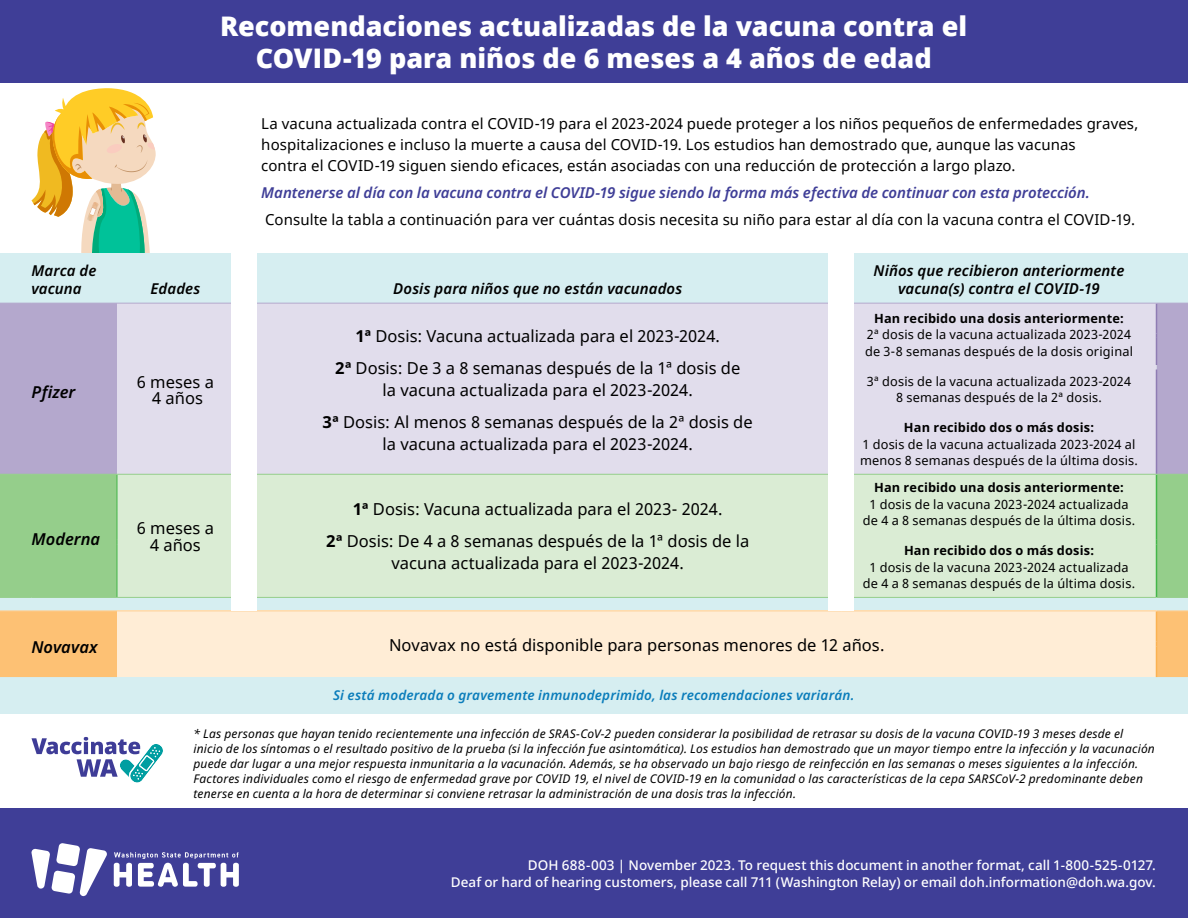
<style>
.page{position:relative;width:1188px;height:918px;background:#fff}
.page>*{position:absolute;margin:0;border:0;box-sizing:border-box;transform-origin:0 0}
.t1{font:800 27px/32.4px "Open Sans";color:#fff;text-align:center}
.t2{font:16.5px/31.5px "Noto Sans";color:#000;text-align:center}
.t3{font:italic 600 16.5px "Noto Sans";color:#000}
.t4{font:15px/21px "Noto Sans";letter-spacing:.005em;color:#000}
.t5{font:italic 600 15px/18px "Noto Sans";letter-spacing:.005em;color:#000}
.t6{font:italic 600 15px "Noto Sans";letter-spacing:-.005em;color:#3f3e97}
.t7{font:500 13.5px/16.5px "Noto Sans";color:#fff;text-align:right}
.t8{font:italic 600 13.5px "Noto Sans";letter-spacing:.01em;color:#0b7dbb}
.t9{font:12.75px/16.5px "Noto Sans";letter-spacing:.015em;color:#000;text-align:center}
.t10{font:700 12.75px "Noto Sans";letter-spacing:.01em;color:#000}
.t11{font:italic 12px/15px "Noto Sans";letter-spacing:.015em;color:#000}
.s1{font-weight:700}
</style>
<div class="page">
<div style="left:0;top:0;width:1188px;height:82px;background:#3f3e97"></div>
<svg style="left:32px;top:88px;width:140px;height:166px"></svg>
<div style="left:0;top:254px;width:1188px;height:460px;background:#d6eef1"></div>
<svg style="left:0;top:302px;width:1188px;height:309px"></svg>
<div style="left:0;top:304px;width:1188px;height:170px;background:#b4a8cd"></div>
<div style="left:117px;top:304px;width:1039px;height:170px;background:#e1ddec"></div>
<div style="left:0;top:475px;width:1188px;height:122px;background:#95ce8b"></div>
<div style="left:118px;top:475px;width:1038px;height:122px;background:#daecd4"></div>
<div style="left:0;top:612px;width:1188px;height:65px;background:#fdc174"></div>
<div style="left:117px;top:611px;width:1039px;height:66px;background:#ffedd6"></div>
<hr style="left:1156px;top:370px;width:1px;height:104px;background:#8e7cb3">
<hr style="left:1156px;top:611px;width:1px;height:31px;background:#fbb253">
<hr style="left:1156px;top:646px;width:1px;height:31px;background:#fbb253">
<svg style="left:117px;top:475px;width:1px;height:69px"></svg>
<hr style="left:117px;top:544px;width:1px;height:53px;background:#43b649">
<hr style="left:0;top:597px;width:32px;height:1px;background:#95ce8b">
<hr style="left:32px;top:597px;width:85px;height:1px;background:#95ce8b">
<hr style="left:117px;top:597px;width:117px;height:1px;background:#95ce8b">
<hr style="left:234px;top:597px;width:608px;height:1px;background:#95ce8b">
<hr style="left:842px;top:597px;width:314px;height:1px;background:#95ce8b">
<hr style="left:1156px;top:597px;width:32px;height:1px;background:#95ce8b">
<hr style="left:0;top:611px;width:32px;height:1px;background:#fecf93">
<hr style="left:32px;top:611px;width:85px;height:1px;background:#fecf93">
<hr style="left:117px;top:611px;width:117px;height:1px;background:#fecf93">
<hr style="left:234px;top:611px;width:608px;height:1px;background:#fecf93">
<hr style="left:842px;top:611px;width:314px;height:1px;background:#fecf93">
<hr style="left:1156px;top:611px;width:32px;height:1px;background:#fecf93">
<svg style="left:1156px;top:304px;width:1px;height:61px"></svg>
<svg style="left:1156px;top:475px;width:1px;height:69px"></svg>
<hr style="left:1156px;top:544px;width:1px;height:53px;background:#43b649">
<hr style="left:0;top:474px;width:32px;height:1px;background:#95ce8b">
<hr style="left:32px;top:474px;width:85px;height:1px;background:#95ce8b">
<hr style="left:117px;top:474px;width:117px;height:1px;background:#95ce8b">
<hr style="left:234px;top:474px;width:608px;height:1px;background:#95ce8b">
<hr style="left:842px;top:474px;width:314px;height:1px;background:#95ce8b">
<hr style="left:1156px;top:474px;width:32px;height:1px;background:#95ce8b">
<hr style="left:0;top:303px;width:32px;height:1px;background:#b4a8cd">
<hr style="left:32px;top:303px;width:85px;height:1px;background:#b4a8cd">
<hr style="left:117px;top:303px;width:117px;height:1px;background:#b4a8cd">
<hr style="left:234px;top:303px;width:608px;height:1px;background:#b4a8cd">
<hr style="left:842px;top:303px;width:314px;height:1px;background:#b4a8cd">
<hr style="left:1156px;top:303px;width:32px;height:1px;background:#b4a8cd">
<svg style="left:32px;top:737px;width:131px;height:46px"></svg>
<div style="left:0;top:808px;width:1188px;height:110px;background:#3f3e97"></div>
<div style="left:231px;top:241px;width:26px;height:369px;background:#fff"></div>
<div style="left:828px;top:241px;width:26px;height:369px;background:#fff"></div>
<svg style="left:32px;top:843px;width:75px;height:53px"></svg>
<svg style="left:114px;top:852px;width:125px;height:35px"></svg>
<h1 class="t1" style="left:220px;top:8px;width:749px">Recomendaciones actualizadas de la vacuna contra el<br>COVID-19 para niños de 6 meses a 4 años de edad</h1>
<p class="t5" style="left:32px;top:262px;width:66px">Marca de vacuna</p>
<p class="t4" style="left:261px;top:113px;width:878px">La vacuna actualizada contra el COVID-19 para el 2023-2024 puede proteger a los niños pequeños de enfermedades graves, hospitalizaciones e incluso la muerte a causa del COVID-19. Los estudios han demostrado que, aunque las vacunas<br>contra el COVID-19 siguen siendo eficaces, están asociadas con una reducción de protección a largo plazo.</p>
<p class="t6" style="left:261px;top:182px;width:830px">Mantenerse al día con la vacuna contra el COVID-19 sigue siendo la forma más efectiva de continuar con esta protección.</p>
<p class="t4" style="left:265px;top:209px;width:871px">Consulte la tabla a continuación para ver cuántas dosis necesita su niño para estar al día con la vacuna contra el COVID-19.</p>
<p class="t5" style="left:151px;top:280px;width:51px">Edades</p>
<p class="t5" style="left:393px;top:280px;width:291px">Dosis para niños que no están vacunados</p>
<p class="t5" style="left:874px;top:262px;width:252px;text-align:center">Niños que recibieron anteriormente vacuna(s) contra el COVID-19</p>
<h2 class="t3" style="left:32px;top:380px;width:45px">Pfizer</h2>
<h2 class="t2" style="left:137px;top:374px;width:79px;line-height:16.5px">6 meses a<br>4 años</h2>
<h2 class="t3" style="left:32px;top:527px;width:70px">Moderna</h2>
<h2 class="t2" style="left:137px;top:521px;width:79px;line-height:16.5px">6 meses a<br>4 años</h2>
<h2 class="t2" style="left:335px;top:321px;width:407px"><span class="s1">1ª</span> Dosis: Vacuna actualizada para el 2023-2024.<br><span class="s1">2ª</span> Dosis: De 3 a 8 semanas después de la 1ª dosis de</h2>
<h2 class="t2" style="left:323px;top:375px;width:432px">la vacuna actualizada para el 2023-2024.<br><span class="s1">3ª</span> Dosis: Al menos 8 semanas después de la 2ª dosis de</h2>
<h2 class="t2" style="left:383px;top:429px;width:312px">la vacuna actualizada para el 2023-2024.</h2>
<h2 class="t2" style="left:326px;top:494px;width:425px"><span class="s1">1ª</span> Dosis: Vacuna actualizada para el 2023- 2024.<br><span class="s1">2ª</span> Dosis: De 4 a 8 semanas después de la 1ª dosis de la</h2>
<h2 class="t2" style="left:392px;top:548px;width:294px">vacuna actualizada para el 2023-2024.</h2>
<p class="t10" style="left:874px;top:311px;width:251px">Han recibido una dosis anteriormente:</p>
<p class="t9" style="left:865px;top:327px;width:269px;text-align:left">2ª dosis de la vacuna actualizada 2023-2024 de 3-8 semanas después de la dosis original</p>
<p class="t9" style="left:867px;top:373px;width:266px">3ª dosis de la vacuna actualizada 2023-2024<br>8 semanas después de la 2ª dosis.</p>
<p class="t10" style="left:904px;top:420px;width:192px">Han recibido dos o más dosis:</p>
<p class="t9" style="left:860px;top:436px;width:279px;text-align:left">1 dosis de la vacuna actualizada 2023-2024 al menos 8 semanas después de la última dosis.</p>
<p class="t10" style="left:874px;top:481px;width:251px">Han recibido una dosis anteriormente:</p>
<p class="t9" style="left:863px;top:496px;width:274px">1 dosis de la vacuna 2023-2024 actualizada de 4 a 8 semanas después de la última dosis.</p>
<p class="t10" style="left:904px;top:544px;width:192px">Han recibido dos o más dosis:</p>
<p class="t9" style="left:863px;top:559px;width:274px">1 dosis de la vacuna 2023-2024 actualizada de 4 a 8 semanas después de la última dosis.</p>
<h2 class="t3" style="left:32px;top:635px;width:68px">Novavax</h2>
<h2 class="t2" style="left:389px;top:630px;width:497px">Novavax no está disponible para personas menores de 12 años.</h2>
<p class="t8" style="left:333px;top:686px;width:523px">Si está moderada o gravemente inmunodeprimido, las recomendaciones variarán.</p>
<p class="t11" style="left:194px;top:726px;width:963px">* Las personas que hayan tenido recientemente una infección de SRAS-CoV-2 pueden considerar la posibilidad de retrasar su dosis de la vacuna COVID-19 3 meses desde el inicio de los síntomas o el resultado positivo de la prueba (si la infección fue asintomática). Los estudios han demostrado que un mayor tiempo entre la infección y la vacunación puede dar lugar a una mejor respuesta inmunitaria a la vacunación. Además, se ha observado un bajo riesgo de reinfección en las semanas o meses siguientes a la infección.<br>Factores individuales como el riesgo de enfermedad grave por COVID 19, el nivel de COVID-19 en la comunidad o las características de la cepa SARSCoV-2 predominante deben tenerse en cuenta a la hora de determinar si conviene retrasar la administración de una dosis tras la infección.</p>
<p class="t7" style="left:451px;top:857px;width:707px">DOH 688-003 | November 2023. To request this document in another format, call 1-800-525-0127.<br>Deaf or hard of hearing customers, please call 711 (Washington Relay) or email doh.information@doh.wa.gov.</p>
</div>
